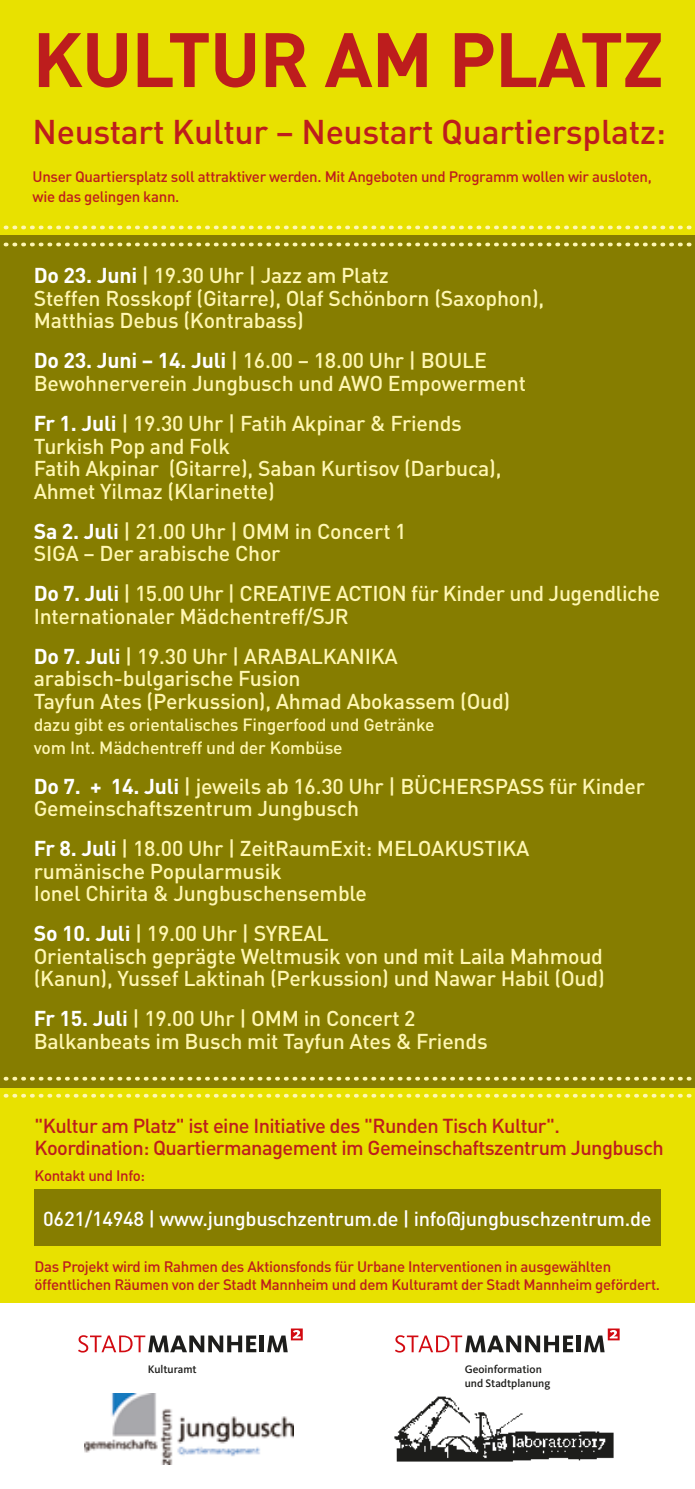
<style>
.page{position:relative;width:695px;height:1489px;background:#fff}
.page>*{position:absolute;margin:0;border:0;box-sizing:border-box;transform-origin:0 0}
.t1{font:700 75.75px "DIN";letter-spacing:-.015em;color:#bd1d1d}
.t2{font:500 34px "DIN";letter-spacing:-.01em;color:#bd1d1d}
.t3{font:500 21.25px/22.5px "DIN";letter-spacing:-.01em;color:#fff7b2}
.t4{font:500 20px/22.5px "DIN";letter-spacing:-.025em;color:#bd1d1d}
.t5{font:500 20px "DIN";letter-spacing:-.015em;color:#fff}
.t6{font:500 17.5px/22.5px "DIN";letter-spacing:-.01em;color:#fff7b2}
.t7{font:500 15px/20px "DIN";letter-spacing:-.02em;color:#bd1d1d}
.t8{font:500 11.25px/13.5px "Kievit OT";color:#1d1d1b}
.s1{font-weight:700;color:#fff}
</style>
<div class="page">
<div style="left:0;top:0;width:694px;height:371px;background:#e8e100"></div>
<div style="left:0;top:236px;width:694px;height:852px;background:#867d00"></div>
<div style="left:0;top:1087px;width:694px;height:401px;background:#e8e100"></div>
<svg style="left:3px;top:243px;width:689px;height:3px"></svg>
<svg style="left:3px;top:225px;width:689px;height:4px"></svg>
<svg style="left:3px;top:1093px;width:689px;height:4px"></svg>
<svg style="left:3px;top:1076px;width:689px;height:4px"></svg>
<div style="left:34px;top:1189px;width:627px;height:56px;background:#867d00"></div>
<div style="left:0;top:1303px;width:694px;height:185px;background:#fff"></div>
<img style="left:84px;top:1393px;width:209px;height:70px">
<img style="left:394px;top:1396px;width:220px;height:66px">
<hr style="left:576px;top:1335px;width:4px;height:17px;background:#1d1d1b">
<svg style="left:584px;top:1328px;width:35px;height:24px"></svg>
<svg style="left:395px;top:1335px;width:178px;height:17px"></svg>
<hr style="left:260px;top:1335px;width:4px;height:17px;background:#1d1d1b">
<svg style="left:267px;top:1328px;width:36px;height:24px"></svg>
<svg style="left:78px;top:1335px;width:178px;height:17px"></svg>
<h1 class="t1" style="left:33px;top:10px;width:632px">KULTUR AM PLATZ</h1>
<h2 class="t2" style="left:33px;top:110px;width:634px">Neustart Kultur – Neustart Quartiersplatz:</h2>
<p class="t7" style="left:33px;top:166px;width:620px">Unser Quartiersplatz soll attraktiver werden. Mit Angeboten und Programm wollen wir ausloten, wie das gelingen kann.</p>
<p class="t3" style="left:34px;top:264px;width:512px"><span class="s1">Do 23. Juni</span> | 19.30 Uhr | Jazz am Platz<br>Steffen Rosskopf (Gitarre), Olaf Schönborn (Saxophon),<br>Matthias Debus (Kontrabass)</p>
<p class="t3" style="left:34px;top:349px;width:493px"><span class="s1">Do 23. Juni – 14. Juli</span> | 16.00 – 18.00 Uhr | BOULE<br>Bewohnerverein Jungbusch und AWO Empowerment</p>
<p class="t3" style="left:34px;top:411px;width:469px"><span class="s1">Fr 1. Juli</span> | 19.30 Uhr | Fatih Akpinar &amp; Friends Turkish Pop and Folk<br>Fatih Akpinar (Gitarre), Saban Kurtisov (Darbuca), Ahmet Yilmaz (Klarinette)</p>
<p class="t3" style="left:34px;top:519px;width:374px"><span class="s1">Sa 2. Juli</span> | 21.00 Uhr | OMM in Concert 1<br>SIGA – Der arabische Chor</p>
<p class="t3" style="left:34px;top:581px;width:628px"><span class="s1">Do 7. Juli</span> | 15.00 Uhr | CREATIVE ACTION für Kinder und Jugendliche<br>Internationaler Mädchentreff/SJR</p>
<p class="t3" style="left:34px;top:644px;width:478px"><span class="s1">Do 7. Juli</span> | 19.30 Uhr | ARABALKANIKA arabisch-bulgarische Fusion<br>Tayfun Ates (Perkussion), Ahmad Abokassem (Oud)</p>
<p class="t6" style="left:34px;top:713px;width:402px">dazu gibt es orientalisches Fingerfood und Getränke vom Int. Mädchentreff und der Kombüse</p>
<p class="t3" style="left:34px;top:774px;width:612px"><span class="s1">Do 7. + 14. Juli</span> | jeweils ab 16.30 Uhr | BÜCHERSPASS für Kinder<br>Gemeinschaftszentrum Jungbusch</p>
<p class="t3" style="left:34px;top:836px;width:497px"><span class="s1">Fr 8. Juli</span> | 18.00 Uhr | ZeitRaumExit: MELOAKUSTIKA rumänische Popularmusik<br>Ionel Chirita &amp; Jungbuschensemble</p>
<p class="t3" style="left:34px;top:921px;width:572px"><span class="s1">So 10. Juli</span> | 19.00 Uhr | SYREAL<br>Orientalisch geprägte Weltmusik von und mit Laila Mahmoud (Kanun), Yussef Laktinah (Perkussion) und Nawar Habil (Oud)</p>
<p class="t3" style="left:34px;top:1006px;width:455px"><span class="s1">Fr 15. Juli</span> | 19.00 Uhr | OMM in Concert 2<br>Balkanbeats im Busch mit Tayfun Ates &amp; Friends</p>
<p class="t4" style="left:34px;top:1113px;width:630px">"Kultur am Platz" ist eine Initiative des "Runden Tisch Kultur".<br>Koordination: Quartiermanagement im Gemeinschaftszentrum Jungbusch</p>
<p class="t7" style="left:34px;top:1165px;width:112px">Kontakt und Info:</p>
<p class="t5" style="left:43px;top:1205px;width:610px">0621/14948 | www.jungbuschzentrum.de | info@jungbuschzentrum.de</p>
<p class="t7" style="left:34px;top:1257px;width:627px;line-height:17.5px">Das Projekt wird im Rahmen des Aktionsfonds für Urbane Interventionen in ausgewählten öffentlichen Räumen von der Stadt Mannheim und dem Kulturamt der Stadt Mannheim gefördert.</p>
<p class="t8" style="left:148px;top:1362px;width:50px">Kulturamt</p>
<p class="t8" style="left:464px;top:1362px;width:87px">Geoinformation und Stadtplanung</p>
</div>
